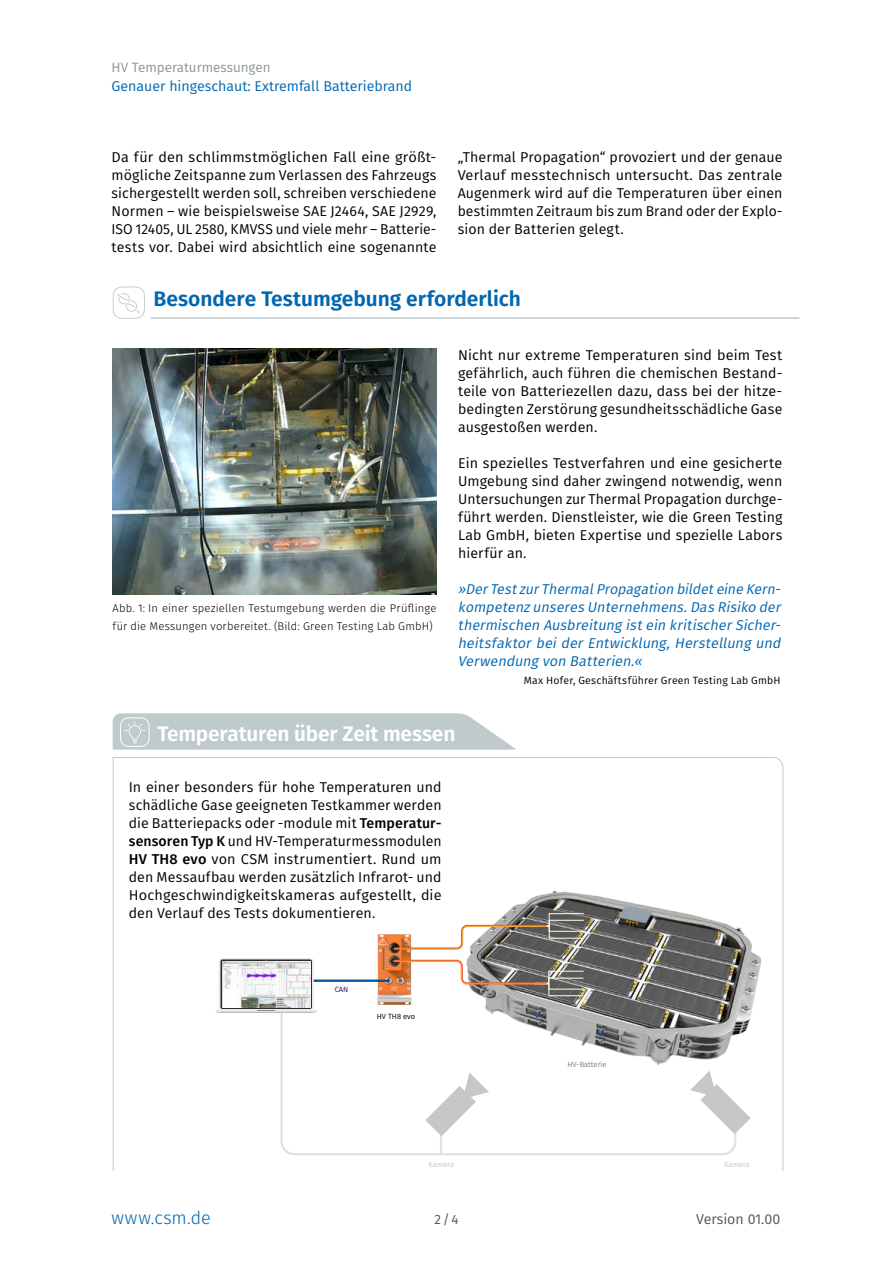
<style>
.page{position:relative;width:893px;height:1263px;background:#fff}
.page>*{position:absolute;margin:0;border:0;box-sizing:border-box;transform-origin:0 0}
.t1{font:600 21px "Fira Sans";letter-spacing:-.005em;color:#0066b1}
.CSM-Messtechniklösung{font:600 21px "Fira Sans";letter-spacing:-.01em;color:#fff}
.t2{font:300 18px "Fira Sans";letter-spacing:.035em;color:#0066b1}
.Text{font:14.25px/18px "Fira Sans";letter-spacing:.005em;color:#000;text-align:justify}
.Zitate{font:italic 14.25px/18px "Fira Sans";color:#0066b1;text-align:justify}
.t3{font:14.25px "Fira Sans";color:#0066b1}
.t4{font:14.25px "Fira Sans";color:#565655}
.t5{font:13.5px "Fira Sans";color:#89959b}
.t6{font:13.5px "Fira Sans";color:#565655}
.t7{font:300 11.25px/18px "Fira Sans";letter-spacing:.015em;color:#000}
.Zitat____Unterschrift{font:10.5px "Fira Sans";letter-spacing:.02em;color:#000}
.t8{font:7.5px "Fira Sans";color:#c7c7c7}
.t9{font:7.5px "Fira Sans";color:#808080}
.t10{font:7.5px "Fira Sans";color:#000}
.t11{font:7.5px "Fira Sans";color:#1b1464}
.s1{font-weight:500}
</style>
<div class="page">
<hr style="left:151px;top:317px;width:648px;height:2px;background:#bfcacc">
<svg style="left:113px;top:286px;width:32px;height:33px"></svg>
<img style="left:112px;top:348px;width:324px;height:246px">
<svg style="left:112px;top:757px;width:672px;height:414px"></svg>
<svg style="left:113px;top:713px;width:404px;height:37px;background:#c4ced0"></svg>
<p class="t5" style="left:112px;top:57px;width:161px">HV Temperaturmessungen</p>
<p class="t3" style="left:112px;top:75px;width:302px">Genauer hingeschaut: Extremfall Batteriebrand</p>
<p class="Text" style="left:112px;top:148px;width:326px">Da für den schlimmstmöglichen Fall eine größt&shy;mögliche Zeitspanne zum Verlassen des Fahrzeugs sichergestellt werden soll, schreiben verschiedene Normen – wie beispielsweise SAE J2464, SAE J2929, ISO 12405, UL 2580, KMVSS und viele mehr – Batterie&shy;tests vor. Dabei wird absichtlich eine sogenannte</p>
<p class="Text" style="left:458px;top:148px;width:326px">„Thermal Propagation“ provoziert und der genaue Verlauf messtechnisch untersucht. Das zentrale Augenmerk wird auf die Temperaturen über einen bestimmten Zeitraum bis zum Brand oder der Explo&shy;sion der Batterien gelegt.</p>
<p class="t1" style="left:153px;top:281px;width:369px">Besondere Testumgebung erforderlich</p>
<p class="Text" style="left:458px;top:346px;width:326px">Nicht nur extreme Temperaturen sind beim Test gefährlich, auch führen die chemischen Bestand&shy;teile von Batteriezellen dazu, dass bei der hitze&shy;bedingten Zerstörung gesundheitsschädliche Gase ausgestoßen werden.</p>
<p class="Text" style="left:458px;top:454px;width:326px">Ein spezielles Testverfahren und eine gesicherte Umgebung sind daher zwingend notwendig, wenn Untersuchungen zur Thermal Propagation durchge&shy;führt werden. Dienstleister, wie die Green Testing Lab GmbH, bieten Expertise und spezielle Labors hierfür an.</p>
<p class="t7" style="left:113px;top:599px;width:325px">Abb. 1: In einer speziellen Testumgebung werden die Prüflinge für die Messungen vorbereitet. (Bild: Green Testing Lab GmbH)</p>
<p class="Zitate" style="left:458px;top:580px;width:328px">»DerTestzurThermalPropagation bildeteine Kern&shy;kompetenzunseresUnternehmens.DasRisiko der thermischen Ausbreitung istein kritischerSicher&shy;heitsfaktor bei der Entwicklung, Herstellung und Verwendung von Batterien.«</p>
<p class="Zitat____Unterschrift" style="left:524px;top:673px;width:258px">Max Hofer, Geschäftsführer Green Testing Lab GmbH</p>
<p class="CSM-Messtechniklösung" style="left:157px;top:716px;width:299px">Temperaturen über Zeit messen</p>
<p class="Text" style="left:129px;top:778px;width:314px">In einer besonders für hohe Temperaturen und schädliche Gase geeigneten Testkammer werden die Batteriepacks oder -module mit <span class="s1">Temperatur&shy;sensoren Typ K</span> und HV-Temperaturmessmodulen <span class="s1">HV TH8 evo</span> von CSM instrumentiert. Rund um den Messaufbau werden zusätzlich Infrarot- und Hochgeschwindigkeitskameras aufgestellt, die den Verlauf des Tests dokumentieren.</p>
<p class="t11" style="left:335px;top:984px;width:15px">CAN</p>
<p class="t10" style="left:377px;top:1011px;width:40px">HV TH8 evo</p>
<p class="t9" style="left:567px;top:1058px;width:41px">HV-Batterie</p>
<p class="t8" style="left:429px;top:1159px;width:27px">Kamera</p>
<p class="t8" style="left:724px;top:1159px;width:27px">Kamera</p>
<p class="t2" style="left:112px;top:1205px;width:101px">www.csm.de</p>
<p class="t6" style="left:435px;top:1210px;width:26px">2/4</p>
<p class="t4" style="left:696px;top:1208px;width:85px">Version 01.00</p>
</div>
